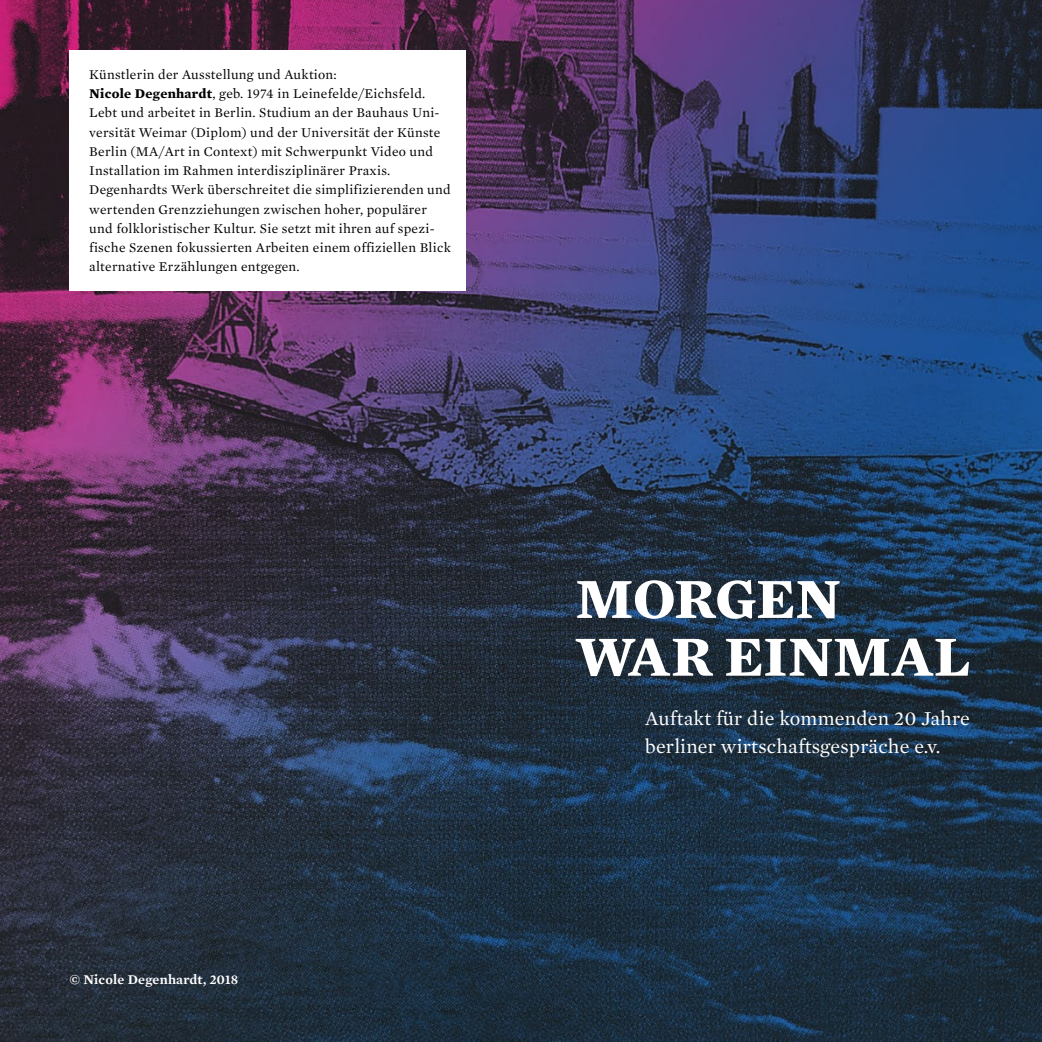
<style>
.page{position:relative;width:1042px;height:1042px;background:#fff}
.page>*{position:absolute;margin:0;border:0;box-sizing:border-box;transform-origin:0 0}
.t1{font:700 57.75px/57.8px "Mercury Text G1";letter-spacing:-.005em;color:#fff}
.t2{font:20.12px/28px "Mercury Text G1";letter-spacing:.01em;color:#fff}
.t3{font:13.65px/19.2px "Mercury Text G1";letter-spacing:.02em;color:#000}
.t4{font:600 13.65px "Mercury Text G1";letter-spacing:.015em;color:#fff}
.s1{font-weight:700}
</style>
<div class="page">
<img style="left:0;top:0;width:1042px;height:1042px">
<div style="left:69px;top:50px;width:397px;height:241px;background:#fff"></div>
<p class="t3" style="left:89px;top:64px;width:363px">Künstlerin der Ausstellung und Auktion:<br><span class="s1">Nicole Degenhardt</span>, geb. 1974 in Leinefelde/Eichsfeld.<br>Lebt und arbeitet in Berlin. Studium an der Bauhaus Uni&shy;versität Weimar (Diplom) und der Universität der Künste Berlin (MA/Art in Context) mit Schwerpunkt Video und Installation im Rahmen interdisziplinärer Praxis.<br>Degenhardts Werk überschreitet die simplifizierenden und wertenden Grenzziehungen zwischen hoher, populärer und folkloristischer Kultur. Sie setzt mit ihren auf spezi&shy;fische Szenen fokussierten Arbeiten einem offiziellen Blick alternative Erzählungen entgegen.</p>
<p class="t4" style="left:69px;top:969px;width:170px">© Nicole Degenhardt, 2018</p>
<h1 class="t1" style="left:575px;top:567px;width:396px">MORGEN<br>WAR EINMAL</h1>
<h2 class="t2" style="left:645px;top:703px;width:326px">Auftakt für die kommenden 20 Jahre berliner wirtschaftsgespräche e.v.</h2>
</div>
